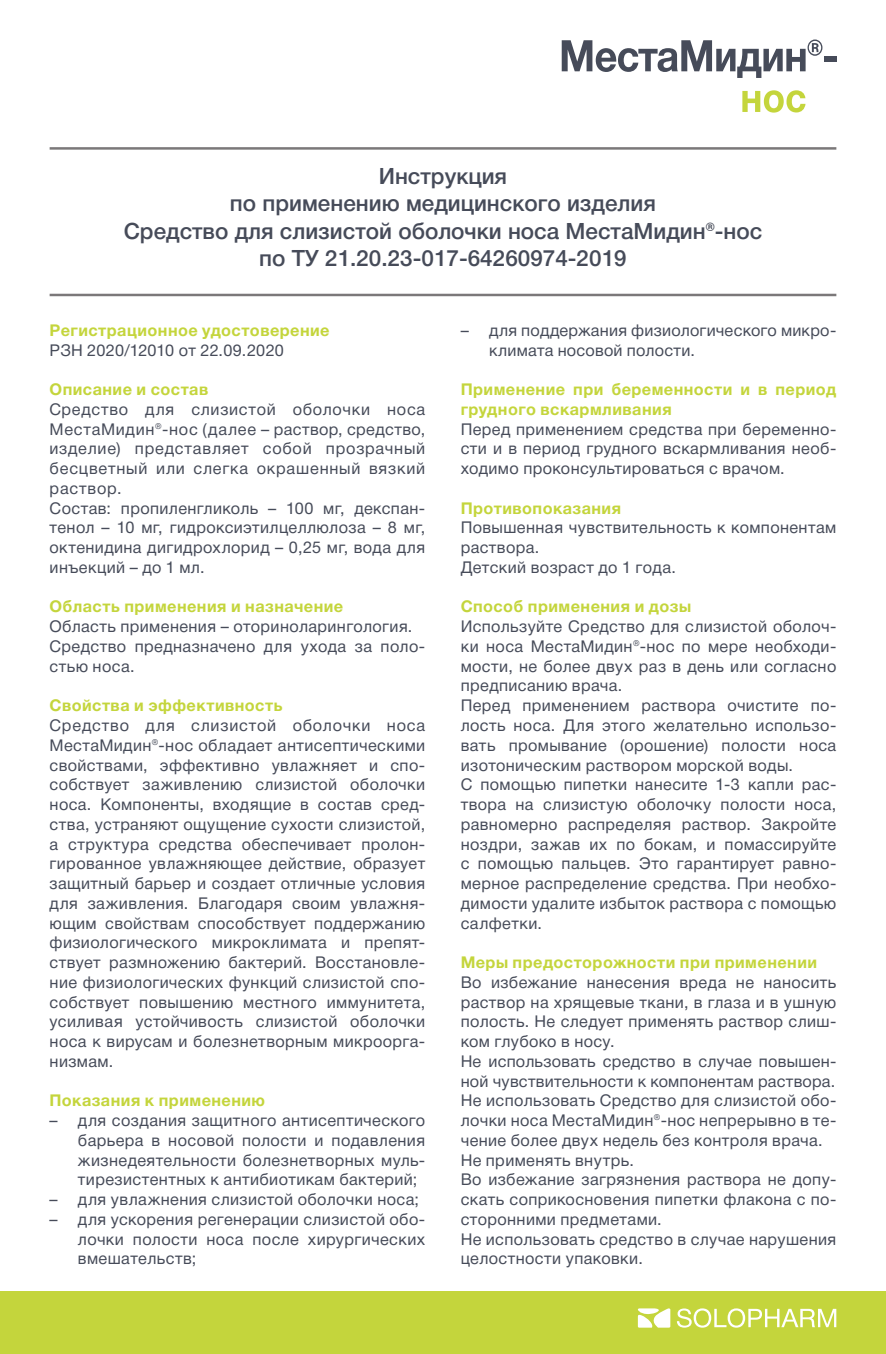
<style>
.page{position:relative;width:886px;height:1354px;background:#fff}
.page>*{position:absolute;margin:0;border:0;box-sizing:border-box;transform-origin:0 0}
.t1{font:500 22.5px "Helvetica Neue Cyr";color:#464b59}
.Стиль_абзаца_1{font:16.25px/19.8px "Helvetica Neue Cyr";letter-spacing:.025em;color:#464b59;text-align:justify}
.Стиль_абзаца_1-2{font:700 16.25px/19.8px "Helvetica Neue Cyr";letter-spacing:.03em;color:#c4d53c}
.Стиль_абзаца_1-3{font:16.25px "Helvetica Neue Cyr";letter-spacing:.045em;color:#464b59}
.Стиль_абзаца_1-4{font:16.25px "Helvetica Neue Cyr";letter-spacing:.05em;color:#464b59}
</style>
<div class="page">
<div style="left:0;top:1291px;width:886px;height:63px;background:#c4d53c"></div>
<svg style="left:638px;top:1308px;width:32px;height:19px"></svg>
<svg style="left:677px;top:1308px;width:159px;height:19px"></svg>
<hr style="left:50px;top:147px;width:786px;height:3px;background:#231f20">
<hr style="left:50px;top:294px;width:786px;height:2px;background:#231f20">
<svg style="left:562px;top:39px;width:260px;height:39px"></svg>
<div style="left:824px;top:57px;width:12px;height:5px;background:#464b59"></div>
<svg style="left:742px;top:90px;width:63px;height:23px"></svg>
<p class="t1" style="left:379px;top:163px;width:130px">Инструкция</p>
<p class="t1" style="left:230px;top:191px;width:427px">по применению медицинского изделия</p>
<p class="t1" style="left:124px;top:218px;width:640px">Средство для слизистой оболочки носа МестаМидин®-нос</p>
<p class="t1" style="left:259px;top:246px;width:369px">по ТУ 21.20.23-017-64260974-2019</p>
<p class="Стиль_абзаца_1-2" style="left:50px;top:320px;width:281px">Регистрационное удостоверение</p>
<p class="Стиль_абзаца_1" style="left:50px;top:340px;width:236px">РЗН 2020/12010 от 22.09.2020</p>
<p class="Стиль_абзаца_1-2" style="left:50px;top:380px;width:160px">Описание и состав</p>
<p class="Стиль_абзаца_1-3" style="left:50px;top:400px;width:377px">Средство для слизистой оболочки носа</p>
<p class="Стиль_абзаца_1" style="left:50px;top:419px;width:377px">МестаМидин®-нос (далее – раствор, средство, изделие) представляет собой прозрачный бесцветный или слегка окрашенный вязкий раствор.</p>
<p class="Стиль_абзаца_1" style="left:50px;top:498px;width:377px">Состав: пропиленгликоль – 100 мг, декспан&shy;тенол – 10 мг, гидроксиэтилцеллюлоза – 8 мг, октенидина дигидрохлорид – 0,25 мг, вода для инъекций – до 1 мл.</p>
<p class="Стиль_абзаца_1-2" style="left:50px;top:597px;width:295px">Область применения и назначение</p>
<p class="Стиль_абзаца_1" style="left:50px;top:617px;width:364px">Область применения – оториноларингология.</p>
<p class="Стиль_абзаца_1" style="left:50px;top:636px;width:377px">Средство предназначено для ухода за поло&shy;стью носа.</p>
<p class="Стиль_абзаца_1-2" style="left:50px;top:696px;width:234px">Свойства и эффективность</p>
<p class="Стиль_абзаца_1-4" style="left:50px;top:716px;width:377px">Средство для слизистой оболочки носа</p>
<p class="Стиль_абзаца_1" style="left:50px;top:735px;width:377px">МестаМидин®-нос обладает антисептическими свойствами, эффективно увлажняет и спо&shy;собствует заживлению слизистой оболочки носа. Компоненты, входящие в состав сред&shy;ства, устраняют ощущение сухости слизистой, а структура средства обеспечивает пролон&shy;гированное увлажняющее действие, образует защитный барьер и создает отличные условия для заживления. Благодаря своим увлажня&shy;ющим свойствам способствует поддержанию физиологического микроклимата и препят&shy;ствует размножению бактерий. Восстановле&shy;ние физиологических функций слизистой спо&shy;собствует повышению местного иммунитета, усиливая устойчивость слизистой оболочки носа к вирусам и болезнетворным микроорга&shy;низмам.</p>
<p class="Стиль_абзаца_1-2" style="left:50px;top:1091px;width:217px">Показания к применению</p>
<p class="Стиль_абзаца_1" style="left:78px;top:1110px;width:349px;text-indent:-28px">– для создания защитного антисептического барьера в носовой полости и подавления жизнедеятельности болезнетворных муль&shy;тирезистентных к антибиотикам бактерий;</p>
<p class="Стиль_абзаца_1" style="left:50px;top:1189px;width:371px">– для увлажнения слизистой оболочки носа;</p>
<p class="Стиль_абзаца_1" style="left:78px;top:1209px;width:349px;text-indent:-28px">– для ускорения регенерации слизистой обо&shy;лочки полости носа после хирургических вмешательств;</p>
<p class="Стиль_абзаца_1" style="left:489px;top:320px;width:349px;text-indent:-28px">– для поддержания физиологического микро&shy;климата носовой полости.</p>
<p class="Стиль_абзаца_1-2" style="left:461px;top:380px;width:377px">Применение при беременности и в период грудного вскармливания</p>
<p class="Стиль_абзаца_1" style="left:461px;top:419px;width:377px">Перед применением средства при беременно&shy;сти и в период грудного вскармливания необ&shy;ходимо проконсультироваться с врачом.</p>
<p class="Стиль_абзаца_1-2" style="left:461px;top:498px;width:162px">Противопоказания</p>
<p class="Стиль_абзаца_1" style="left:461px;top:518px;width:377px">Повышенная чувствительность к компонентам раствора.</p>
<p class="Стиль_абзаца_1" style="left:461px;top:557px;width:217px">Детский возраст до 1 года.</p>
<p class="Стиль_абзаца_1-2" style="left:461px;top:597px;width:232px">Способ применения и дозы</p>
<p class="Стиль_абзаца_1" style="left:461px;top:617px;width:377px">Используйте Средство для слизистой оболоч&shy;ки носа МестаМидин®-нос по мере необходи&shy;мости, не более двух раз в день или согласно предписанию врача.</p>
<p class="Стиль_абзаца_1" style="left:461px;top:696px;width:377px">Перед применением раствора очистите по&shy;лость носа. Для этого желательно использо&shy;вать промывание (орошение) полости носа изотоническим раствором морской воды.</p>
<p class="Стиль_абзаца_1" style="left:461px;top:775px;width:377px">С помощью пипетки нанесите 1-3 капли рас&shy;твора на слизистую оболочку полости носа, равномерно распределяя раствор. Закройте ноздри, зажав их по бокам, и помассируйте с помощью пальцев. Это гарантирует равно&shy;мерное распределение средства. При необхо&shy;димости удалите избыток раствора с помощью салфетки.</p>
<p class="Стиль_абзаца_1-2" style="left:461px;top:952px;width:358px">Меры предосторожности при применении</p>
<p class="Стиль_абзаца_1" style="left:461px;top:972px;width:377px">Во избежание нанесения вреда не наносить раствор на хрящевые ткани, в глаза и в ушную полость. Не следует применять раствор слиш&shy;ком глубоко в носу.</p>
<p class="Стиль_абзаца_1" style="left:461px;top:1051px;width:377px">Не использовать средство в случае повышен&shy;ной чувствительности к компонентам раствора.</p>
<p class="Стиль_абзаца_1" style="left:461px;top:1091px;width:377px">Не использовать Средство для слизистой обо&shy;лочки носа МестаМидин®-нос непрерывно в те&shy;чение более двух недель без контроля врача.</p>
<p class="Стиль_абзаца_1" style="left:461px;top:1150px;width:175px">Не применять внутрь.</p>
<p class="Стиль_абзаца_1" style="left:461px;top:1170px;width:377px">Во избежание загрязнения раствора не допу&shy;скать соприкосновения пипетки флакона с по&shy;сторонними предметами.</p>
<p class="Стиль_абзаца_1" style="left:461px;top:1229px;width:377px">Не использовать средство в случае нарушения целостности упаковки.</p>
</div>
